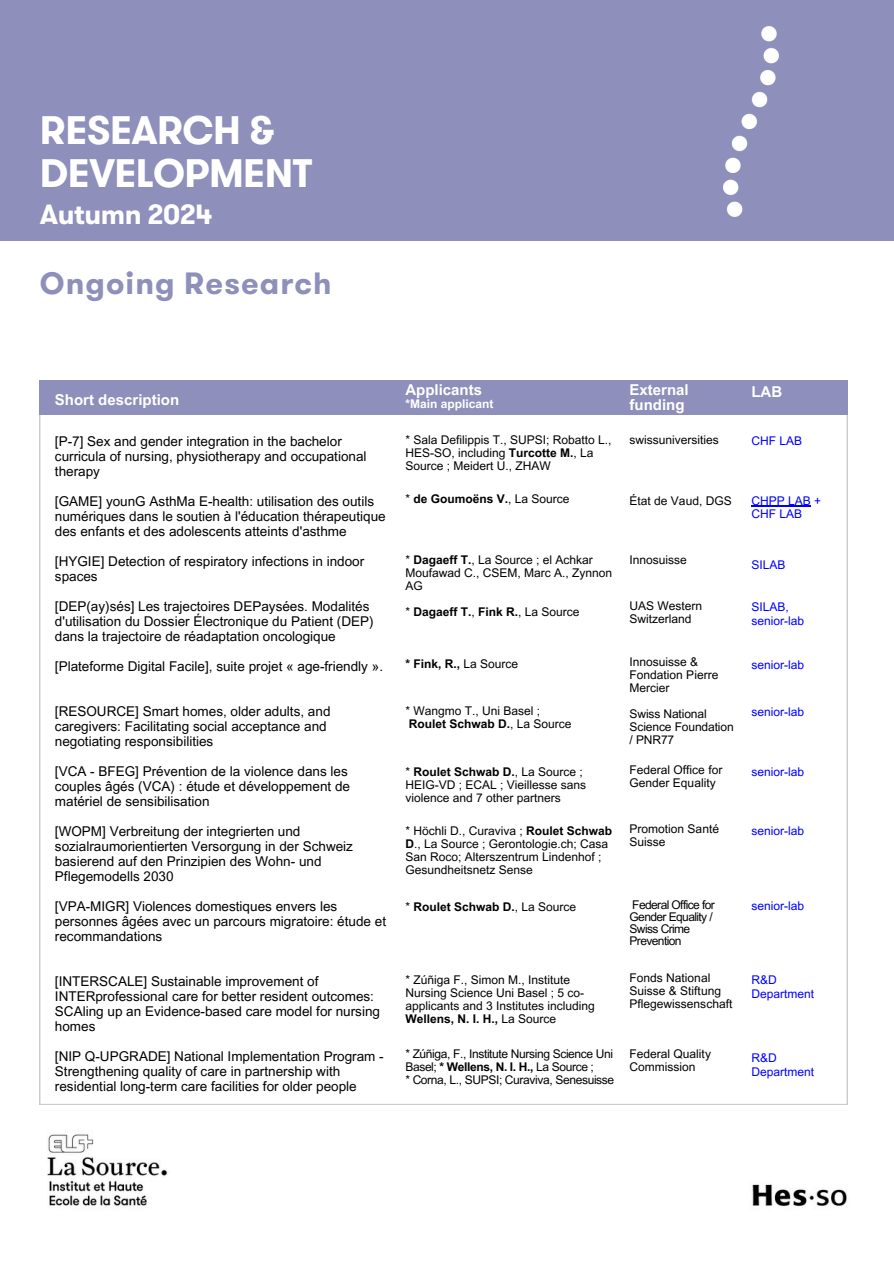
<style>
.page{position:relative;width:894px;height:1264px;background:#fff}
.page>*{position:absolute;margin:0;border:0;box-sizing:border-box;transform-origin:0 0}
.t1{font:700 39.75px/42.8px "GT Walsheim";letter-spacing:-.015em;color:#fff}
.t2{font:700 30.75px "GT Walsheim";letter-spacing:.035em;color:#8e8fba}
.t3{font:700 27.75px "GT Walsheim";letter-spacing:-.015em;color:#fff}
.t4{font:700 15px/14.7px "Arial MT Pro";color:#fff}
.t5{font:13.5px/15px "Arial MT Pro";color:#000}
.t6{font:12px/13px "Arial MT Pro";color:#000}
.t7{font:12px/13.5px "Arial MT Pro";color:#00f}
.t8{font:700 12px "Arial MT Pro";color:#000}
.t9{font:12px/13px "Arial MT Pro";letter-spacing:-.03em;color:#000}
.t10{font:12px/12px "Arial MT Pro";letter-spacing:-.05em;color:#000}
.t11{font:700 12px "Arial MT Pro";color:#fff}
.s1{font-weight:700}
.s2{font-weight:400}
</style>
<div class="page">
<img style="left:39px;top:1095px;width:809px;height:112px">
<div style="left:0;top:0;width:893px;height:240px;background:#8e8fba"></div>
<svg style="left:39px;top:415px;width:808px;height:689px"></svg>
<div style="left:39px;top:381px;width:808px;height:34px;background:#8e8fba"></div>
<hr style="left:751px;top:505px;width:59px;height:1px;background:#00f">
<img style="left:723px;top:27px;width:55px;height:190px">
<p class="t1" style="left:40px;top:112px;width:274px">RESEARCH &amp;<br>DEVELOPMENT</p>
<p class="t3" style="left:40px;top:203px;width:174px">Autumn 2024</p>
<p class="t2" style="left:40px;top:271px;width:293px">Ongoing Research</p>
<p class="t4" style="left:55px;top:394px;width:126px">Short description</p>
<h1 class="t5" style="left:55px;top:435px;width:313px">[P-7] Sex and gender integration in the bachelor curricula of nursing, physiotherapy and occupational therapy</h1>
<h2 class="t5" style="left:55px;top:495px;width:332px">[GAME] younG AsthMa E-health: utilisation des outils numériques dans le soutien à l'éducation thérapeutique des enfants et des adolescents atteints d'asthme</h2>
<p class="t5" style="left:55px;top:555px;width:311px">[HYGIE] Detection of respiratory infections in indoor spaces</p>
<h2 class="t5" style="left:55px;top:600px;width:320px">[DEP(ay)sés] Les trajectoires DEPaysées. Modalités d'utilisation du Dossier Électronique du Patient (DEP) dans la trajectoire de réadaptation oncologique</h2>
<h4 class="t5" style="left:55px;top:660px;width:329px">[Plateforme Digital Facile], suite projet « age-friendly ».</h4>
<p class="t5" style="left:55px;top:705px;width:277px">[RESOURCE] Smart homes, older adults, and caregivers: Facilitating social acceptance and negotiating responsibilities</p>
<p class="t5" style="left:55px;top:765px;width:296px">[VCA - BFEG] Prévention de la violence dans les couples âgés (VCA) : étude et développement de matériel de sensibilisation</p>
<h3 class="t5" style="left:55px;top:825px;width:299px">[WOPM] Verbreitung der integrierten und sozialraumorientierten Versorgung in der Schweiz basierend auf den Prinzipien des Wohn- und Pflegemodells 2030</h3>
<h4 class="t5" style="left:55px;top:900px;width:332px">[VPA-MIGR] Violences domestiques envers les personnes âgées avec un parcours migratoire: étude et recommandations</h4>
<h5 class="t5" style="left:55px;top:975px;width:326px">[INTERSCALE] Sustainable improvement of INTERprofessional care for better resident outcomes:<br>SCAling up an Evidence-based care model for nursing homes</h5>
<h5 class="t5" style="left:55px;top:1050px;width:330px">[NIP Q-UPGRADE] National Implementation Program -<br>Strengthening quality of care in partnership with residential long-term care facilities for older people</h5>
<p class="t4" style="left:405px;top:384px;width:78px">Applicants</p>
<p class="t11" style="left:405px;top:399px;width:90px">*Main applicant</p>
<h5 class="t6" style="left:405px;top:434px;width:208px">* Sala Defilippis T., SUPSI; Robatto L.,<br>HES-SO, including <span class="s1">Turcotte M.</span>, La<br>Source ; Meidert U., ZHAW</h5>
<h5 class="t8" style="left:405px;top:494px;width:166px"><span class="s2">*</span> de Goumoëns V.<span class="s2">, La Source</span></h5>
<h5 class="t6" style="left:405px;top:554px;width:208px">* <span class="s1">Dagaeff T.</span>, La Source ; el Achkar<br>Moufawad C., CSEM, Marc A., Zynnon<br>AG</h5>
<h5 class="t8" style="left:405px;top:607px;width:176px"><span class="s2">*</span> Dagaeff T.<span class="s2">,</span> Fink R.<span class="s2">, La Source</span></h5>
<h5 class="t8" style="left:405px;top:659px;width:114px">* Fink, R., <span class="s2">La Source</span></h5>
<p class="t6" style="left:405px;top:705px;width:136px">* Wangmo T., Uni Basel ;</p>
<p class="t8" style="left:408px;top:719px;width:164px">Roulet Schwab D.<span class="s2">, La Source</span></p>
<p class="t6" style="left:405px;top:766px;width:182px">* <span class="s1">Roulet Schwab D.</span>, La Source ;<br>HEIG-VD ; ECAL ; Vieillesse sans violence and 7 other partners</p>
<p class="t6" style="left:405px;top:825px;width:208px">* Höchli D., Curaviva ; <span class="s1">Roulet Schwab D</span>., La Source ; Gerontologie.ch; Casa San Roco; Alterszentrum Lindenhof ; Gesundheitsnetz Sense</p>
<p class="t8" style="left:405px;top:902px;width:172px"><span class="s2">*</span> Roulet Schwab D.<span class="s2">, La Source</span></p>
<p class="t6" style="left:405px;top:974px;width:191px">* Zúñiga F., Simon M., Institute<br>Nursing Science Uni Basel ; 5 co&shy;applicants and 3 Institutes including<br><span class="s1">Wellens, N. I. H.,</span> La Source</p>
<p class="t9" style="left:405px;top:1048px;width:209px">* Zúñiga, F., Institute Nursing Science Uni<br>Basel; <span class="s1">* Wellens, N. I. H.,</span> La Source ;</p>
<p class="t9" style="left:405px;top:1074px;width:210px">* Corna, L., SUPSI; Curaviva, Senesuisse</p>
<p class="t4" style="left:629px;top:384px;width:61px">External funding</p>
<p class="t4" style="left:751px;top:386px;width:32px">LAB</p>
<p class="t6" style="left:629px;top:434px;width:91px">swissuniversities</p>
<p class="t7" style="left:751px;top:436px;width:52px">CHF LAB</p>
<p class="t6" style="left:629px;top:495px;width:104px">État de Vaud, DGS</p>
<p class="t6" style="left:629px;top:554px;width:59px">Innosuisse</p>
<p class="t6" style="left:629px;top:600px;width:74px">UAS Western<br>Switzerland</p>
<p class="t6" style="left:629px;top:656px;width:90px">Innosuisse &amp;<br>Fondation Pierre<br>Mercier</p>
<p class="t6" style="left:629px;top:708px;width:106px">Swiss National<br>Science Foundation / PNR77</p>
<p class="t6" style="left:629px;top:764px;width:94px">Federal Office for<br>Gender Equality</p>
<p class="t6" style="left:629px;top:823px;width:91px">Promotion Santé<br>Suisse</p>
<p class="t7" style="left:751px;top:495px;width:71px">CHPP LAB +<br>CHF LAB</p>
<p class="t7" style="left:751px;top:559px;width:36px">SILAB</p>
<p class="t7" style="left:751px;top:602px;width:39px">SILAB,</p>
<p class="t7" style="left:751px;top:615px;width:54px">senior-lab</p>
<p class="t7" style="left:751px;top:659px;width:54px">senior-lab</p>
<p class="t7" style="left:751px;top:707px;width:54px">senior-lab</p>
<h6 class="t7" style="left:751px;top:766px;width:54px">senior-lab</h6>
<h6 class="t7" style="left:751px;top:825px;width:54px">senior-lab</h6>
<p class="t10" style="left:629px;top:900px;width:87px">Federal Office for<br>Gender Equality /<br>Swiss Crime<br>Prevention</p>
<p class="t6" style="left:629px;top:972px;width:104px">Fonds National<br>Suisse &amp; Stiftung<br>Pflegewissenschaft</p>
<p class="t6" style="left:629px;top:1048px;width:83px">Federal Quality<br>Commission</p>
<p class="t7" style="left:751px;top:900px;width:54px">senior-lab</p>
<p class="t7" style="left:751px;top:974px;width:64px">R&amp;D<br>Department</p>
<p class="t7" style="left:751px;top:1052px;width:64px">R&amp;D<br>Department</p>
</div>
